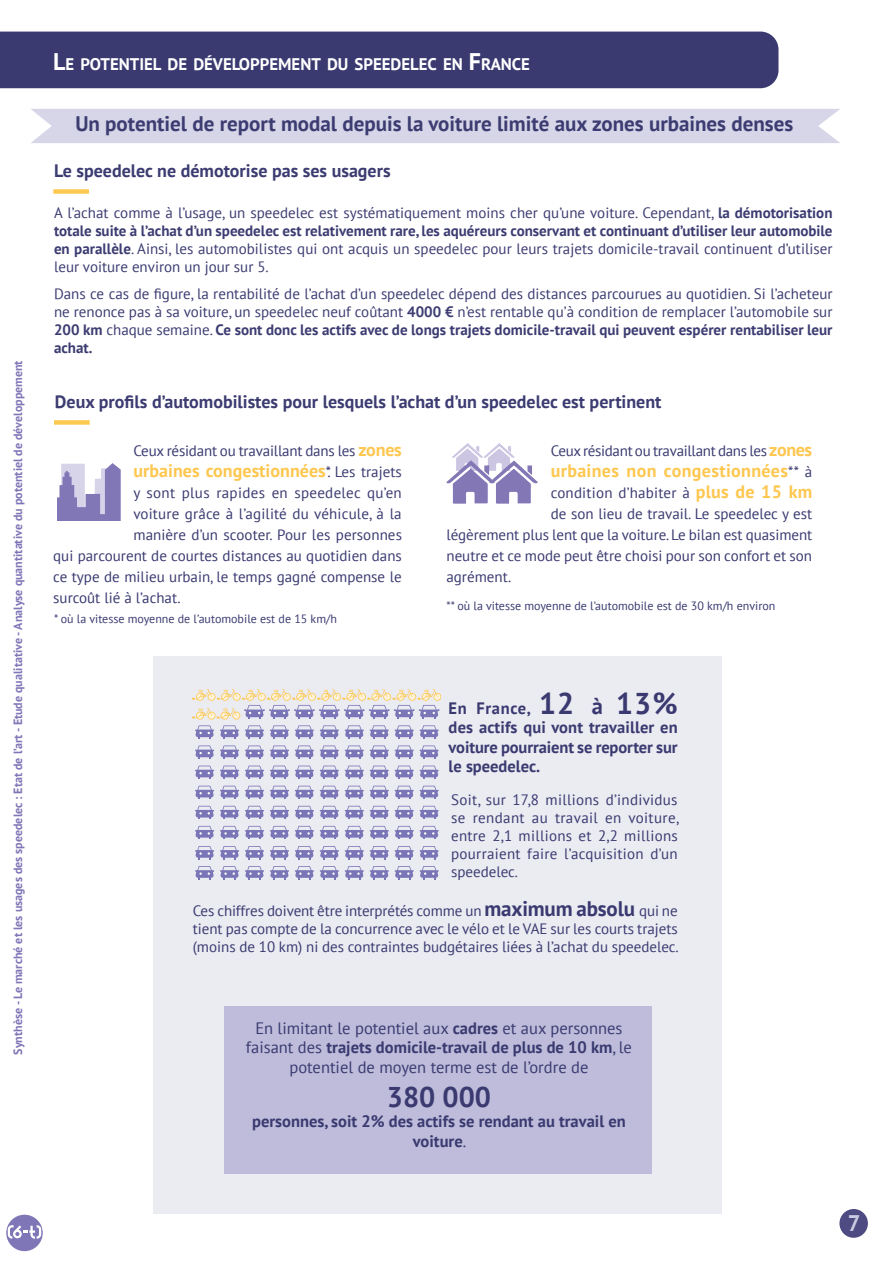
<style>
.page{position:relative;width:893px;height:1263px;background:#fff}
.page>*{position:absolute;margin:0;border:0;box-sizing:border-box;transform-origin:0 0}
.tx{font:700 28.5px "PT Sans";color:#3a3a71}
.t1{font:700 22.5px "PT Sans";color:#cbcbe3}
.t2{font:700 21px "PT Sans";color:#3c3c72}
.Texte{font:700 18px "PT Sans";color:#3c3c72}
.tx-2{font:700 18px "PT Sans";letter-spacing:.01em;color:#fec750}
.t3{font:700 16.8px "PT Sans";color:#fff}
.tx-3{font:700 16.5px/19.5px "PT Sans";color:#3a3a71;text-align:center}
.tx-4{font:16.5px/19.8px "PT Sans";color:#3a3a71;text-align:center}
.tx-5{font:15px/18px "PT Sans";color:#3a3a71;text-align:justify}
.Texte-2{font:15px/18px "PT Sans";color:#3c3c72;text-align:justify}
.tx-6{font:15px "PT Sans";letter-spacing:-.02em;color:#3a3a71}
.tx-7{font:15px "PT Sans";letter-spacing:.02em;color:#3a3a71}
.t4{font:700 12px "PT Sans";color:#7f76b7}
.t5{font:12px "PT Sans";color:#3a3a71}
.s1{font-size:24px}
.s2{font-weight:700}
.s3{font-weight:700;font-size:18px;color:#fec750}
.s4{font-weight:400;font-size:15px;color:#3a3a71}
.s5{font-size:30px}
.s6{font-size:22.5px}
.s7{font-weight:700;font-size:21px}
.s8{font-weight:400}
</style>
<div class="page">
<div style="left:839px;top:1209px;width:29px;height:29px;background:#4d4b81;border-radius:50%"></div>
<div style="left:6px;top:1215px;width:37px;height:36px;background:#7f76b7;border-radius:50%"></div>
<svg style="left:8px;top:1225px;width:33px;height:14px"></svg>
<div style="left:153px;top:657px;width:568px;height:557px;background:#ebebf2"></div>
<div style="left:224px;top:1006px;width:427px;height:167px;background:#bebcda"></div>
<div style="left:0;top:32px;width:778px;height:56px;background:#3a3a71"></div>
<div style="left:31px;top:109px;width:809px;height:34px;background:#d6d6e8"></div>
<div style="left:54px;top:420px;width:36px;height:5px;background:#fec950"></div>
<div style="left:53px;top:189px;width:36px;height:5px;background:#fec950"></div>
<img style="left:57px;top:464px;width:64px;height:57px">
<img style="left:446px;top:444px;width:92px;height:60px">
<svg style="left:195px;top:725px;width:19px;height:14px"></svg>
<svg style="left:220px;top:725px;width:19px;height:14px"></svg>
<svg style="left:245px;top:725px;width:19px;height:14px"></svg>
<svg style="left:270px;top:725px;width:19px;height:14px"></svg>
<svg style="left:295px;top:725px;width:19px;height:14px"></svg>
<svg style="left:320px;top:725px;width:19px;height:14px"></svg>
<svg style="left:345px;top:725px;width:19px;height:14px"></svg>
<svg style="left:370px;top:725px;width:69px;height:14px"></svg>
<svg style="left:195px;top:745px;width:19px;height:14px"></svg>
<svg style="left:220px;top:745px;width:19px;height:14px"></svg>
<svg style="left:245px;top:745px;width:19px;height:14px"></svg>
<svg style="left:270px;top:745px;width:19px;height:14px"></svg>
<svg style="left:295px;top:745px;width:19px;height:14px"></svg>
<svg style="left:320px;top:745px;width:19px;height:14px"></svg>
<svg style="left:345px;top:745px;width:19px;height:14px"></svg>
<svg style="left:370px;top:745px;width:69px;height:14px"></svg>
<svg style="left:195px;top:766px;width:19px;height:13px"></svg>
<svg style="left:220px;top:766px;width:19px;height:13px"></svg>
<svg style="left:245px;top:766px;width:19px;height:13px"></svg>
<svg style="left:270px;top:766px;width:19px;height:13px"></svg>
<svg style="left:295px;top:766px;width:19px;height:13px"></svg>
<svg style="left:320px;top:766px;width:19px;height:13px"></svg>
<svg style="left:345px;top:766px;width:19px;height:13px"></svg>
<svg style="left:370px;top:766px;width:69px;height:13px"></svg>
<svg style="left:195px;top:786px;width:19px;height:13px"></svg>
<svg style="left:220px;top:786px;width:19px;height:13px"></svg>
<svg style="left:245px;top:786px;width:19px;height:13px"></svg>
<svg style="left:270px;top:786px;width:19px;height:13px"></svg>
<svg style="left:295px;top:786px;width:19px;height:13px"></svg>
<svg style="left:320px;top:786px;width:19px;height:13px"></svg>
<svg style="left:345px;top:786px;width:19px;height:13px"></svg>
<svg style="left:370px;top:786px;width:69px;height:13px"></svg>
<svg style="left:195px;top:806px;width:19px;height:13px"></svg>
<svg style="left:220px;top:806px;width:19px;height:13px"></svg>
<svg style="left:245px;top:806px;width:19px;height:13px"></svg>
<svg style="left:270px;top:806px;width:19px;height:13px"></svg>
<svg style="left:295px;top:806px;width:19px;height:13px"></svg>
<svg style="left:320px;top:806px;width:19px;height:13px"></svg>
<svg style="left:345px;top:806px;width:19px;height:13px"></svg>
<svg style="left:370px;top:806px;width:69px;height:13px"></svg>
<svg style="left:195px;top:826px;width:19px;height:13px"></svg>
<svg style="left:220px;top:826px;width:19px;height:13px"></svg>
<svg style="left:245px;top:826px;width:19px;height:13px"></svg>
<svg style="left:270px;top:826px;width:19px;height:13px"></svg>
<svg style="left:295px;top:826px;width:19px;height:13px"></svg>
<svg style="left:320px;top:826px;width:19px;height:13px"></svg>
<svg style="left:345px;top:826px;width:19px;height:13px"></svg>
<svg style="left:370px;top:826px;width:69px;height:13px"></svg>
<svg style="left:195px;top:846px;width:19px;height:13px"></svg>
<svg style="left:220px;top:846px;width:19px;height:13px"></svg>
<svg style="left:245px;top:846px;width:19px;height:13px"></svg>
<svg style="left:270px;top:846px;width:19px;height:13px"></svg>
<svg style="left:295px;top:846px;width:19px;height:13px"></svg>
<svg style="left:320px;top:846px;width:19px;height:13px"></svg>
<svg style="left:345px;top:846px;width:19px;height:13px"></svg>
<svg style="left:370px;top:846px;width:69px;height:13px"></svg>
<svg style="left:195px;top:866px;width:19px;height:13px"></svg>
<svg style="left:220px;top:866px;width:19px;height:13px"></svg>
<svg style="left:245px;top:866px;width:19px;height:13px"></svg>
<svg style="left:270px;top:866px;width:19px;height:13px"></svg>
<svg style="left:295px;top:866px;width:19px;height:13px"></svg>
<svg style="left:320px;top:866px;width:19px;height:13px"></svg>
<svg style="left:345px;top:866px;width:19px;height:13px"></svg>
<svg style="left:370px;top:866px;width:69px;height:13px"></svg>
<svg style="left:193px;top:689px;width:178px;height:30px"></svg>
<svg style="left:371px;top:689px;width:69px;height:30px"></svg>
<p class="t4" style="left:10px;top:1054px;width:696px;rotate:-90deg">Synthèse - Le marché et les usages des speedelec : Etat de l’art - Etude qualitative - Analyse quantitative du potentiel de développement</p>
<p class="t3" style="left:53px;top:53px;width:38px"><span class="s1">L</span>E POTENTIEL</p>
<p class="t3" style="left:168px;top:53px;width:67px">DE DÉVELOPPEMENT</p>
<p class="t3" style="left:327px;top:53px;width:38px">DU SPEEDELEC</p>
<p class="t3" style="left:443px;top:53px;width:49px">EN <span class="s1">F</span>RANCE</p>
<p class="t2" style="left:75px;top:110px;width:719px">Un potentiel de report modal depuis la voiture limité aux zones urbaines denses</p>
<p class="Texte" style="left:54px;top:159px;width:338px">Le speedelec ne démotorise pas ses usagers</p>
<p class="Texte-2" style="left:54px;top:203px;width:780px">A l’achat comme à l’usage, un speedelec est systématiquement moins cher qu’une voiture. Cependant, <span class="s2">la démotorisation totale suite à l’achat d’un speedelec est relativement rare, les aquéreurs conservant et continuant d’utiliser leur automobile en parallèle</span>. Ainsi, les automobilistes qui ont acquis un speedelec pour leurs trajets domicile-travail continuent d’utiliser leur voiture environ un jour sur 5.</p>
<p class="Texte-2" style="left:54px;top:284px;width:780px">Dans ce cas de figure, la rentabilité de l’achat d’un speedelec dépend des distances parcourues au quotidien. Si l’acheteur ne renonce pas à sa voiture, un speedelec neuf coûtant <span class="s2">4000 €</span> n’est rentable qu’à condition de remplacer l’automobile sur <span class="s2">200 km</span> chaque semaine. <span class="s2">Ce sont donc les actifs avec de longs trajets domicile-travail qui peuvent espérer rentabiliser leur achat.</span></p>
<p class="Texte" style="left:55px;top:389px;width:608px">Deux profils d’automobilistes pour lesquels l’achat d’un speedelec est pertinent</p>
<p class="tx-5" style="left:133px;top:441px;width:270px">Ceux résidant ou travaillant dans les <span class="s3">zones</span></p>
<p class="tx-2" style="left:133px;top:458px;width:270px">urbaines congestionnées<span class="s4">*. Les trajets</span></p>
<p class="tx-7" style="left:133px;top:483px;width:270px">y sont plus rapides en speedelec qu’en</p>
<p class="tx-5" style="left:133px;top:504px;width:270px">voiture grâce à l’agilité du véhicule, à la</p>
<p class="tx-5" style="left:133px;top:525px;width:270px">manière d’un scooter. Pour les personnes</p>
<p class="tx-5" style="left:53px;top:546px;width:350px">qui parcourent de courtes distances au quotidien dans</p>
<p class="tx-5" style="left:53px;top:567px;width:350px">ce type de milieu urbain, le temps gagné compense le</p>
<p class="tx-5" style="left:53px;top:588px;width:129px">surcoût lié à l’achat.</p>
<p class="tx-6" style="left:551px;top:441px;width:263px">Ceux résidant ou travaillant dans les <span class="s3">zones</span></p>
<p class="tx-2" style="left:551px;top:458px;width:263px">urbaines non congestionnées<span class="s4">** à</span></p>
<p class="tx-5" style="left:551px;top:483px;width:263px">condition d’habiter à <span class="s3">plus de 15 km</span></p>
<p class="tx-5" style="left:551px;top:504px;width:263px">de son lieu de travail. Le speedelec y est</p>
<p class="tx-5" style="left:446px;top:525px;width:367px">légèrement plus lent que la voiture. Le bilan est quasiment</p>
<p class="tx-5" style="left:446px;top:546px;width:367px">neutre et ce mode peut être choisi pour son confort et son</p>
<p class="tx-5" style="left:446px;top:567px;width:66px">agrément.</p>
<p class="t5" style="left:446px;top:598px;width:330px">** où la vitesse moyenne de l’automobile est de 30 km/h environ</p>
<p class="t5" style="left:54px;top:611px;width:284px">* où la vitesse moyenne de l’automobile est de 15 km/h</p>
<p class="tx-3" style="left:449px;top:698px;width:231px;text-align:justify">En France, <span class="s5">12</span> <span class="s6">à</span> <span class="s5">13% </span>des actifs qui vont travailler en voiture pourraient se reporter sur le speedelec.</p>
<p class="tx-5" style="left:451px;top:790px;width:229px">Soit, sur 17,8 millions d’individus se rendant au travail en voiture, entre 2,1 millions et 2,2 millions pourraient faire l’acquisition d’un speedelec.</p>
<p class="tx-5" style="left:193px;top:901px;width:488px">Ces chiffres doivent être interprétés comme un <span class="s7">maximum absolu</span> qui ne tient pas compte de la concurrence avec le vélo et le VAE sur les courts trajets (moins de 10 km) ni des contraintes budgétaires liées à l’achat du speedelec.</p>
<p class="tx-4" style="left:246px;top:1017px;width:388px">En limitant le potentiel aux <span class="s2">cadres</span> et aux personnes faisant des <span class="s2">trajets domicile-travail de plus de 10 km</span>, le potentiel de moyen terme est de l’ordre de</p>
<p class="tx" style="left:387px;top:1078px;width:106px">380 000</p>
<p class="tx-3" style="left:252px;top:1111px;width:375px">personnes, soit 2% des actifs se rendant au travail en voiture<span class="s8">.</span></p>
<h2 class="t1" style="left:848px;top:1208px;width:14px">7</h2>
</div>
